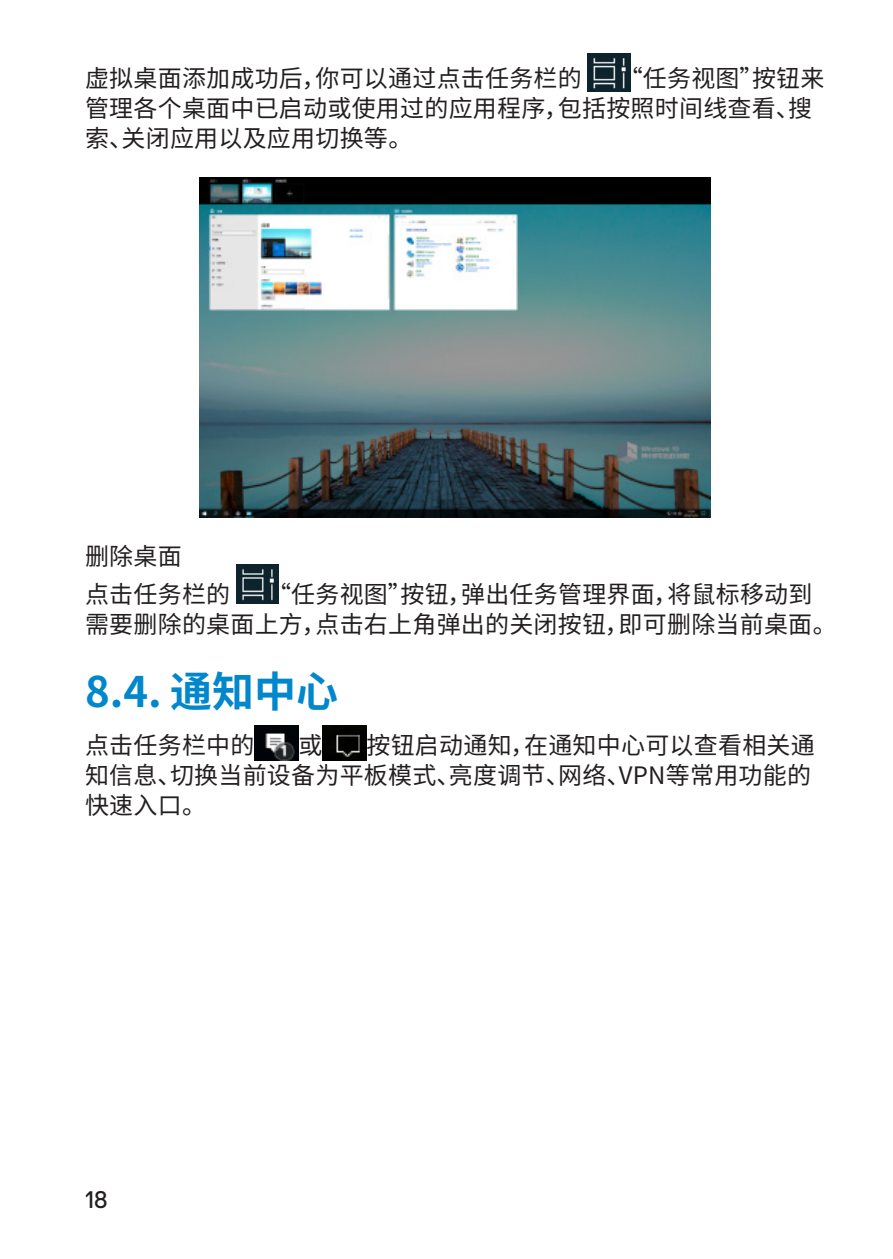
<style>
.page{position:relative;width:893px;height:1259px;background:#fff}
.page>*{position:absolute;margin:0;border:0;box-sizing:border-box;transform-origin:0 0}
.Head2{font:700 42px "Noto Sans CJ Ksc";color:#0087cc}
.Paragraph{font:24px/30px "Noto Sans CJ Ksc";letter-spacing:.01em;color:#231f20}
.t1{font:24px "Dell Replica";color:#231f20}
</style>
<div class="page">
<img style="left:588px;top:53px;width:42px;height:38px">
<img style="left:200px;top:177px;width:510px;height:341px">
<img style="left:236px;top:565px;width:43px;height:38px">
<img style="left:255px;top:725px;width:43px;height:35px">
<img style="left:323px;top:725px;width:43px;height:35px">
<p class="Paragraph" style="left:85px;top:64px;width:741px;text-indent:534px">“任务视图”按钮来管理各个桌面中已启动或使用过的应用程序，包括按照时间线查看、搜索、关闭应用以及应用切换等。</p>
<p class="Paragraph" style="left:85px;top:64px;width:498px">虚拟桌面添加成功后，你可以通过点击任务栏的</p>
<p class="Paragraph" style="left:85px;top:541px;width:98px">删除桌面</p>
<p class="Paragraph" style="left:85px;top:580px;width:147px">点击任务栏的</p>
<p class="Paragraph" style="left:85px;top:580px;width:753px;text-indent:182px">“任务视图”按钮，弹出任务管理界面，将鼠标移动到需要删除的桌面上方，点击右上角弹出的关闭按钮，即可删除当前桌面。</p>
<p class="Head2" style="left:85px;top:668px;width:255px">8.4. 通知中心</p>
<p class="Paragraph" style="left:85px;top:730px;width:171px">点击任务栏中的</p>
<p class="Paragraph" style="left:298px;top:730px;width:25px">或</p>
<p class="Paragraph" style="left:85px;top:730px;width:731px;text-indent:281px">按钮启动通知，在通知中心可以查看相关通知信息、切换当前设备为平板模式、亮度调节、网络、VPN等常用功能的快速入口。</p>
<p class="t1" style="left:85px;top:1186px;width:24px">18</p>
</div>
